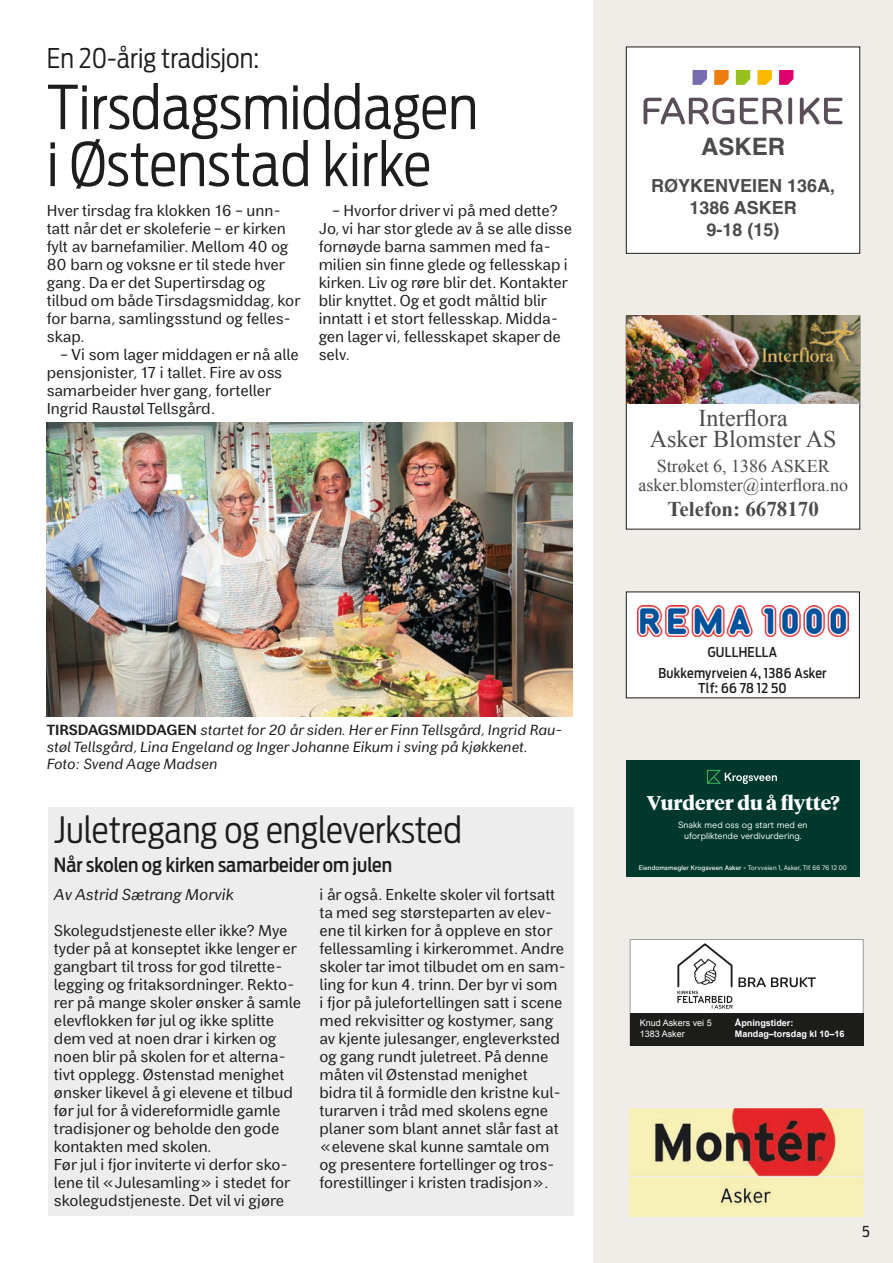
<style>
.page{position:relative;width:893px;height:1263px;background:#fff}
.page>*{position:absolute;margin:0;border:0;box-sizing:border-box;transform-origin:0 0}
.t1{font:300 60px/57px "Antenna Cond";color:#1d1d1b}
.t2{font:300 36px "Antenna Cond";color:#1d1d1b}
.t3{font:300 27px "Antenna Cond";color:#1d1d1b}
.t4{font:24px/21px "Times New Roman";color:#4b4b4a;text-align:center}
.t5{font:700 24px "Helvetica";color:#4b4b4a}
.t6{font:700 21px "Times New Roman";color:#4b4b4a}
.t7{font:700 19.8px "Tiempos Headline";color:#fff}
.t8{font:500 19.5px "Antenna Cond";color:#1d1d1b}
.t9{font:18px/18.6px "Times New Roman";color:#4b4b4a;text-align:center}
.t10{font:700 18px/21.6px "Helvetica";color:#4b4b4a;text-align:center}
.t11{font:15.75px/18px "Asker Sans";color:#1d1d1b}
.t12{font:italic 15.75px "Asker Sans";color:#1d1d1b}
.t13{font:15px "Antenna Cond";color:#1d1d1b}
.t14{font:italic 14.7px/17.2px "Asker Sans";color:#1d1d1b}
.t15{font:500 13.5px/21px "Antenna Cond";letter-spacing:.02em;color:#1d1d1b;text-align:center}
.t16{font:9px/10.8px "Modern Era";color:#fff;text-align:center}
.t17{font:700 9px/10.8px "Arial";color:#fff}
.t18{font:9px/10.8px "Arial";color:#fff}
.t19{font:6.6px "Modern Era";color:#fff}
.s1{font-weight:700;font-style:normal}
.s2{font-weight:500}
.s3{font-weight:700}
</style>
<div class="page">
<div style="left:48px;top:807px;width:525px;height:409px;background:#ededed"></div>
<img style="left:47px;top:423px;width:526px;height:294px">
<div style="left:594px;top:0;width:299px;height:1263px;background:#f0ede8"></div>
<div style="left:626px;top:47px;width:234px;height:206px;background:#fff"></div>
<svg style="left:643px;top:97px;width:199px;height:27px"></svg>
<svg style="left:693px;top:70px;width:14px;height:15px"></svg>
<svg style="left:714px;top:70px;width:15px;height:15px"></svg>
<svg style="left:736px;top:70px;width:14px;height:15px"></svg>
<svg style="left:757px;top:70px;width:15px;height:15px"></svg>
<svg style="left:779px;top:70px;width:14px;height:15px"></svg>
<div style="left:630px;top:939px;width:233px;height:107px;background:#fff;border:1px solid #9d9d9d"></div>
<svg style="left:677px;top:943px;width:55px;height:66px"></svg>
<svg style="left:738px;top:977px;width:78px;height:10px"></svg>
<div style="left:630px;top:1013px;width:233px;height:32px;background:#1d1d1b"></div>
<div style="left:626px;top:592px;width:233px;height:106px;background:#fff"></div>
<div style="left:626px;top:592px;width:234px;height:106px;border:1px solid #1d1d1b"></div>
<img style="left:637px;top:605px;width:211px;height:31px">
<div style="left:626px;top:760px;width:234px;height:117px;background:#00392c"></div>
<svg style="left:707px;top:770px;width:70px;height:14px"></svg>
<img style="left:630px;top:1108px;width:233px;height:108px">
<div style="left:626px;top:316px;width:234px;height:213px;background:#fff"></div>
<img style="left:626px;top:316px;width:234px;height:88px">
<div style="left:762px;top:321px;width:99px;height:47px;background:#1d1d1b;opacity:.75"></div>
<img style="left:761px;top:322px;width:94px;height:40px">
<h3 class="t3" style="left:47px;top:43px;width:214px">En 20-årig tradisjon:</h3>
<h1 class="t1" style="left:47px;top:79px;width:433px">Tirsdagsmiddagen i Østenstad kirke</h1>
<p class="t11" style="left:47px;top:201px;width:255px">Hver tirsdag fra klokken 16 – unn&shy;tatt når det er skoleferie – er kirken fylt av barnefamilier. Mellom 40 og<br>80 barn og voksne er til stede hver gang. Da er det Supertirsdag og tilbud om både Tirsdagsmiddag, kor for barna, samlingsstund og felles&shy;skap.</p>
<p class="t11" style="left:47px;top:345px;width:254px;text-indent:13px">– Vi som lager middagen er nå alle pensjonister, 17 i tallet. Fire av oss samarbeider hver gang, forteller<br>Ingrid Raustøl Tellsgård.</p>
<p class="t11" style="left:319px;top:201px;width:255px;text-indent:13px">– Hvorfor driver vi på med dette?<br>Jo, vi har stor glede av å se alle disse fornøyde barna sammen med fa&shy;milien sin finne glede og fellesskap i kirken. Liv og røre blir det. Kontakter blir knyttet. Og et godt måltid blir inntatt i et stort fellesskap. Midda&shy;gen lager vi, fellesskapet skaper de selv.</p>
<p class="t14" style="left:47px;top:721px;width:517px"><span class="s1">TIRSDAGSMIDDAGEN</span> startet for 20 år siden. Her er Finn Tellsgård, Ingrid Rau&shy;støl Tellsgård, Lina Engeland og Inger Johanne Eikum i sving på kjøkkenet.<br>Foto: Svend Aage Madsen</p>
<h2 class="t2" style="left:54px;top:809px;width:409px">Juletregang og engleverksted</h2>
<p class="t8" style="left:54px;top:854px;width:340px">Når skolen og kirken samarbeider om julen</p>
<p class="t12" style="left:54px;top:885px;width:181px">Av Astrid Sætrang Morvik</p>
<p class="t11" style="left:54px;top:921px;width:249px">Skolegudstjeneste eller ikke? Mye tyder på at konseptet ikke lenger er gangbart til tross for god tilrette&shy;legging og fritaksordninger. Rekto&shy;rer på mange skoler ønsker å samle elevflokken før jul og ikke splitte dem ved at noen drar i kirken og noen blir på skolen for et alterna&shy;tivt opplegg. Østenstad menighet ønsker likevel å gi elevene et tilbud før jul for å videreformidle gamle tradisjoner og beholde den gode kontakten med skolen.<br>Før jul i fjor inviterte vi derfor sko&shy;lene til «Julesamling» i stedet for skolegudstjeneste. Det vil vi gjøre</p>
<p class="t11" style="left:319px;top:885px;width:248px">i år også. Enkelte skoler vil fortsatt ta med seg størsteparten av elev&shy;ene til kirken for å oppleve en stor fellessamling i kirkerommet. Andre skoler tar imot tilbudet om en sam&shy;ling for kun 4. trinn. Der byr vi som<br>i fjor på julefortellingen satt i scene med rekvisitter og kostymer, sang av kjente julesanger, engleverksted og gang rundt juletreet. På denne måten vil Østenstad menighet bidra til å formidle den kristne kul&shy;turarven i tråd med skolens egne planer som blant annet slår fast at «elevene skal kunne samtale om og presentere fortellinger og tros&shy;forestillinger i kristen tradisjon».</p>
<h3 class="t5" style="left:701px;top:132px;width:85px">ASKER</h3>
<p class="t10" style="left:651px;top:177px;width:186px">RØYKENVEIEN 136A,<br>1386 ASKER<br>9-18 (15)</p>
<h3 class="t4" style="left:650px;top:407px;width:188px">Interflora<br>Asker Blomster AS</h3>
<p class="t9" style="left:638px;top:457px;width:211px">Strøket 6, 1386 ASKER asker.blomster@interflora.no</p>
<h3 class="t6" style="left:667px;top:494px;width:153px">Telefon: 6678170</h3>
<p class="t15" style="left:658px;top:642px;width:170px">GULLHELLA<br>Bukkemyrveien 4, 1386 Asker</p>
<p class="t15" style="left:698px;top:678px;width:90px">Tlf: 66 78 12 50</p>
<p class="t7" style="left:647px;top:789px;width:194px">Vurderer du å flytte?</p>
<p class="t16" style="left:678px;top:819px;width:131px">Snakk med oss og start med en uforpliktende verdivurdering.</p>
<p class="t19" style="left:639px;top:864px;width:210px"><span class="s2">Eiendomsmegler Krogsveen Asker</span> <span class="s3">-</span> Torvveien 1, Asker, Tlf. 66 76 12 00</p>
<p class="t18" style="left:640px;top:1017px;width:74px">Knud Askers vei 5<br>1383 Asker</p>
<p class="t17" style="left:735px;top:1018px;width:111px">Åpningstider:<br>Mandag–torsdag kl 10–16</p>
<p class="t13" style="left:862px;top:1223px;width:9px">5</p>
</div>
